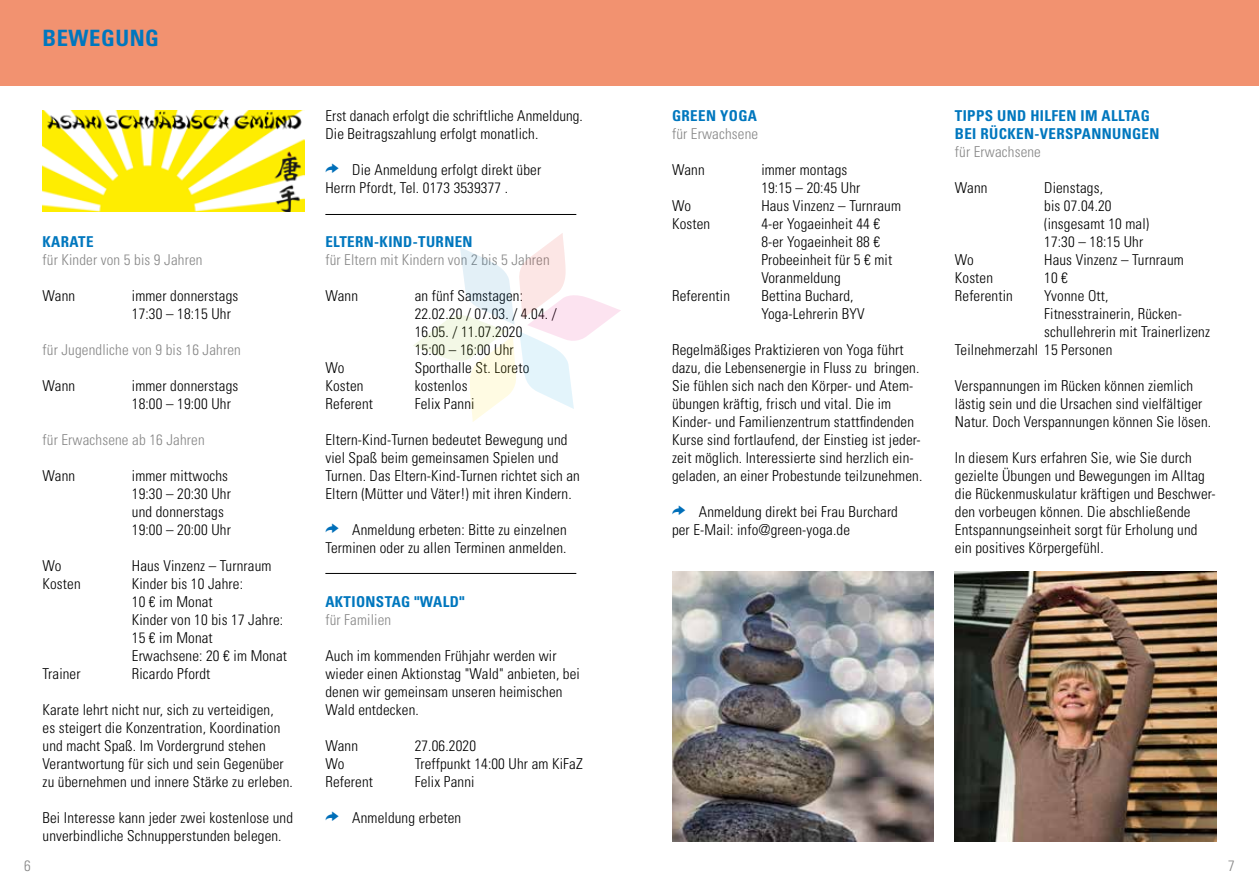
<style>
.page{position:relative;width:1259px;height:893px;background:#fff}
.page>*{position:absolute;margin:0;border:0;box-sizing:border-box;transform-origin:0 0}
.t1{font:700 condensed 22.5px "Univers LT Std";letter-spacing:.025em;color:#0077be}
.t2{font:300 condensed 15px/18px "Univers LT Std";letter-spacing:.01em;color:#000}
.t3{font:300 condensed 15px "Univers LT Std";letter-spacing:.01em;color:#878787}
.t4{font:700 condensed 15px/18px "Univers LT Std";letter-spacing:.025em;color:#0077be}
</style>
<div class="page">
<div style="left:0;top:0;width:629px;height:85px;background:#f29270"></div>
<div style="left:629px;top:0;width:630px;height:85px;background:#f29270"></div>
<img style="left:43px;top:110px;width:261px;height:101px">
<img style="left:672px;top:571px;width:261px;height:270px">
<img style="left:955px;top:571px;width:261px;height:270px">
<hr style="left:325px;top:573px;width:251px;height:1px;background:#000">
<hr style="left:325px;top:214px;width:251px;height:1px;background:#000">
<svg style="left:413px;top:233px;width:208px;height:189px"></svg>
<h1 class="t1" style="left:43px;top:24px;width:118px">BEWEGUNG</h1>
<p class="t4" style="left:43px;top:233px;width:52px">KARATE</p>
<p class="t3" style="left:43px;top:251px;width:161px">für Kinder von 5 bis 9 Jahren</p>
<p class="t2" style="left:43px;top:287px;width:34px">Wann</p>
<p class="t2" style="left:132px;top:287px;width:108px">immer donnerstags<br>17:30 – 18:15 Uhr</p>
<p class="t3" style="left:43px;top:341px;width:200px">für Jugendliche von 9 bis 16 Jahren</p>
<p class="t2" style="left:43px;top:377px;width:34px">Wann</p>
<p class="t2" style="left:132px;top:377px;width:108px">immer donnerstags<br>18:00 – 19:00 Uhr</p>
<p class="t3" style="left:43px;top:431px;width:164px">für Erwachsene ab 16 Jahren</p>
<p class="t2" style="left:43px;top:467px;width:34px">Wann</p>
<p class="t2" style="left:132px;top:467px;width:101px">immer mittwochs<br>19:30 – 20:30 Uhr und donnerstags<br>19:00 – 20:00 Uhr</p>
<p class="t2" style="left:43px;top:557px;width:21px">Wo</p>
<p class="t2" style="left:132px;top:557px;width:141px">Haus Vinzenz – Turnraum</p>
<p class="t2" style="left:43px;top:575px;width:40px">Kosten</p>
<p class="t2" style="left:132px;top:575px;width:157px">Kinder bis 10 Jahre:<br>10 € im Monat<br>Kinder von 10 bis 17 Jahre:<br>15 € im Monat<br>Erwachsene: 20 € im Monat</p>
<p class="t2" style="left:43px;top:665px;width:40px">Trainer</p>
<p class="t2" style="left:132px;top:665px;width:80px">Ricardo Pfordt</p>
<p class="t2" style="left:43px;top:701px;width:252px">Karate lehrt nicht nur, sich zu verteidigen,<br>es steigert die Konzentration, Koordination und macht Spaß. Im Vordergrund stehen Verantwortung für sich und sein Gegenüber zu übernehmen und innere Stärke zu erleben.</p>
<p class="t2" style="left:43px;top:809px;width:252px">Bei Interesse kann jeder zwei kostenlose und unverbindliche Schnupperstunden belegen.</p>
<p class="t2" style="left:325px;top:107px;width:259px">Erst danach erfolgt die schriftliche Anmeldung.<br>Die Beitragszahlung erfolgt monatlich.</p>
<p class="t2" style="left:325px;top:161px;width:217px;text-indent:27px">Die Anmeldung erfolgt direkt über<br>Herrn Pfordt, Tel. 0173 3539377 .</p>
<p class="t4" style="left:325px;top:232px;width:149px">ELTERN-KIND-TURNEN</p>
<p class="t3" style="left:325px;top:251px;width:226px">für Eltern mit Kindern von 2 bis 5 Jahren</p>
<p class="t2" style="left:325px;top:287px;width:34px">Wann</p>
<p class="t2" style="left:415px;top:287px;width:144px">an fünf Samstagen:<br>22.02.20 / 07.03. / 4.04. /<br>16.05. / 11.07.2020<br>15:00 – 16:00 Uhr</p>
<p class="t2" style="left:325px;top:359px;width:21px">Wo</p>
<p class="t2" style="left:415px;top:359px;width:116px">Sporthalle St. Loreto</p>
<p class="t2" style="left:325px;top:377px;width:40px">Kosten</p>
<p class="t2" style="left:415px;top:377px;width:54px">kostenlos</p>
<p class="t2" style="left:325px;top:395px;width:49px">Referent</p>
<p class="t2" style="left:415px;top:395px;width:61px">Felix Panni</p>
<p class="t2" style="left:325px;top:431px;width:256px">Eltern-Kind-Turnen bedeutet Bewegung und viel Spaß beim gemeinsamen Spielen und Turnen. Das Eltern-Kind-Turnen richtet sich an Eltern (Mütter und Väter!) mit ihren Kindern.</p>
<p class="t2" style="left:325px;top:521px;width:243px;text-align:right">Anmeldung erbeten: Bitte zu einzelnen<br>Terminen oder zu allen Terminen anmelden.</p>
<p class="t4" style="left:325px;top:592px;width:140px">AKTIONSTAG "WALD"</p>
<p class="t3" style="left:325px;top:611px;width:67px">für Familien</p>
<p class="t2" style="left:325px;top:647px;width:256px">Auch im kommenden Frühjahr werden wir wieder einen Aktionstag "Wald" anbieten, bei denen wir gemeinsam unseren heimischen Wald entdecken.</p>
<p class="t2" style="left:325px;top:737px;width:34px">Wann</p>
<p class="t2" style="left:415px;top:737px;width:63px">27.06.2020</p>
<p class="t2" style="left:325px;top:755px;width:21px">Wo</p>
<p class="t2" style="left:415px;top:755px;width:170px">Treffpunkt 14:00 Uhr am KiFaZ</p>
<p class="t2" style="left:325px;top:773px;width:49px">Referent</p>
<p class="t2" style="left:415px;top:773px;width:61px">Felix Panni</p>
<p class="t2" style="left:352px;top:809px;width:111px">Anmeldung erbeten</p>
<p class="t4" style="left:672px;top:107px;width:87px">GREEN YOGA</p>
<p class="t3" style="left:672px;top:125px;width:88px">für Erwachsene</p>
<p class="t2" style="left:672px;top:161px;width:34px">Wann</p>
<p class="t2" style="left:761px;top:161px;width:100px">immer montags<br>19:15 – 20:45 Uhr</p>
<p class="t2" style="left:672px;top:197px;width:21px">Wo</p>
<p class="t2" style="left:761px;top:197px;width:141px">Haus Vinzenz – Turnraum</p>
<p class="t2" style="left:672px;top:215px;width:40px">Kosten</p>
<p class="t2" style="left:761px;top:215px;width:132px">4-er Yogaeinheit 44 €<br>8-er Yogaeinheit 88 €<br>Probeeinheit für 5 € mit<br>Voranmeldung</p>
<p class="t2" style="left:672px;top:287px;width:59px">Referentin</p>
<p class="t2" style="left:761px;top:287px;width:105px">Bettina Buchard,<br>Yoga-Lehrerin BYV</p>
<p class="t2" style="left:672px;top:341px;width:252px">Regelmäßiges Praktizieren von Yoga führt dazu, die Lebensenergie in Fluss zu bringen.<br>Sie fühlen sich nach den Körper- und Atem&shy;übungen kräftig, frisch und vital. Die im Kinder- und Familienzentrum stattfindenden Kurse sind fortlaufend, der Einstieg ist jeder&shy;zeit möglich. Interessierte sind herzlich ein&shy;geladen, an einer Probestunde teilzunehmen.</p>
<p class="t2" style="left:672px;top:503px;width:227px;text-indent:27px">Anmeldung direkt bei Frau Burchard per E-Mail: info@green-yoga.de</p>
<p class="t4" style="left:955px;top:106px;width:206px">TIPPS UND HILFEN IM ALLTAG<br>BEI RÜCKEN-VERSPANNUNGEN</p>
<p class="t3" style="left:955px;top:143px;width:88px">für Erwachsene</p>
<p class="t2" style="left:955px;top:179px;width:34px">Wann</p>
<p class="t2" style="left:1044px;top:179px;width:107px">Dienstags,<br>bis 07.04.20 (insgesamt 10 mal)<br>17:30 – 18:15 Uhr</p>
<p class="t2" style="left:955px;top:251px;width:21px">Wo</p>
<p class="t2" style="left:1044px;top:251px;width:141px">Haus Vinzenz – Turnraum</p>
<p class="t2" style="left:955px;top:269px;width:40px">Kosten</p>
<p class="t2" style="left:1044px;top:269px;width:25px">10 €</p>
<p class="t2" style="left:955px;top:287px;width:59px">Referentin</p>
<p class="t2" style="left:1044px;top:287px;width:66px">Yvonne Ott,</p>
<p class="t2" style="left:1044px;top:305px;width:139px">Fitnesstrainerin, Rücken-</p>
<p class="t2" style="left:1044px;top:323px;width:167px">schullehrerin mit Trainerlizenz</p>
<p class="t2" style="left:955px;top:341px;width:159px">Teilnehmerzahl 15 Personen</p>
<p class="t2" style="left:955px;top:377px;width:258px">Verspannungen im Rücken können ziemlich lästig sein und die Ursachen sind vielfältiger<br>Natur. Doch Verspannungen können Sie lösen.</p>
<p class="t2" style="left:955px;top:449px;width:262px">In diesem Kurs erfahren Sie, wie Sie durch gezielte Übungen und Bewegungen im Alltag die Rückenmuskulatur kräftigen und Beschwer&shy;den vorbeugen können. Die abschließende Entspannungseinheit sorgt für Erholung und ein positives Körpergefühl.</p>
<p class="t3" style="left:24px;top:856px;width:8px">6</p>
<p class="t3" style="left:1228px;top:856px;width:8px">7</p>
</div>
